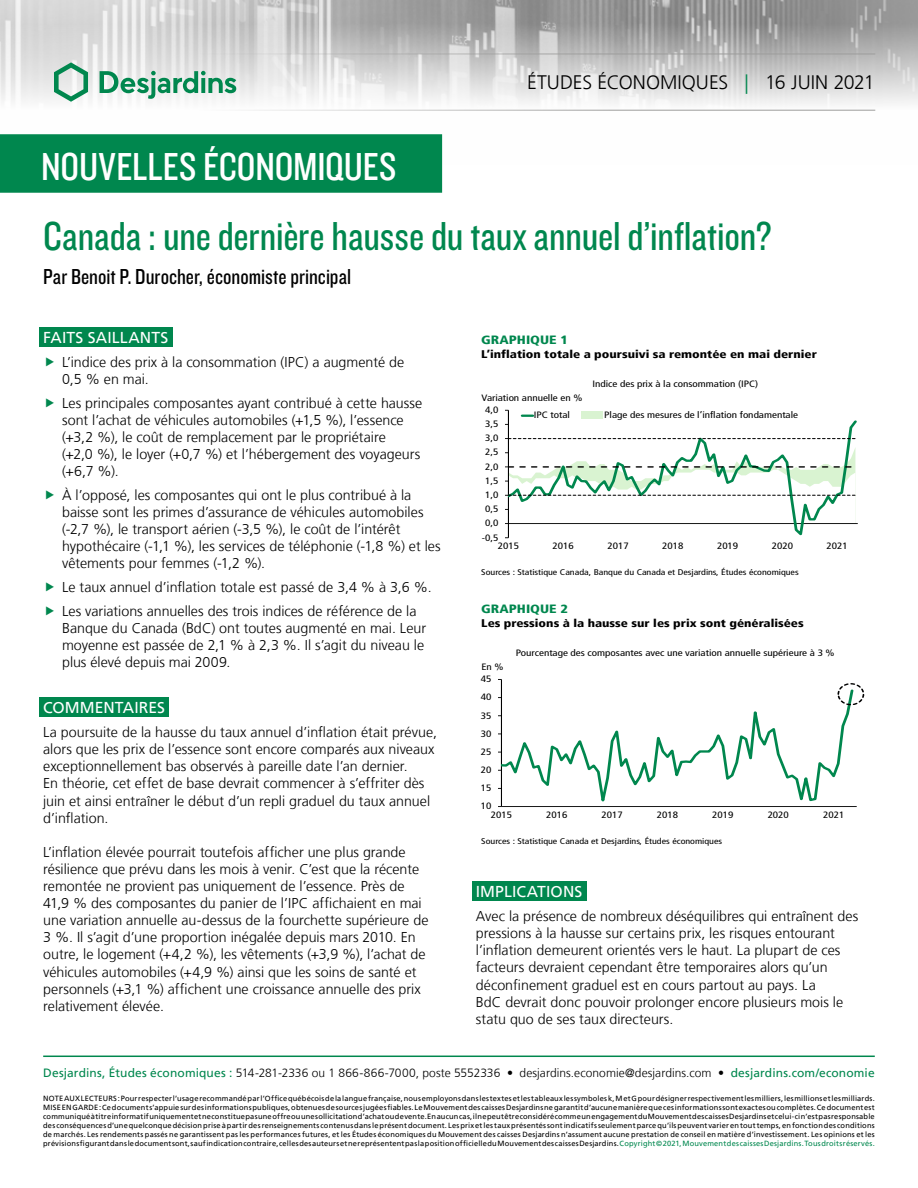
<style>
.page{position:relative;width:918px;height:1188px;background:#fff}
.page>*{position:absolute;margin:0;border:0;box-sizing:border-box;transform-origin:0 0}
.t1{font:42px "Knockout 29 Junior Ltweight";letter-spacing:-.005em;color:#00874e}
.t2{font:40.5px "Knockout 29 Junior Ltweight";color:#fff}
.t3{font:22.5px "Knockout 29 Junior Ltweight";color:#000}
.t4{font:300 19.5px "Frutiger LT";color:#000}
.t5{font:15.75px "Frutiger LT";letter-spacing:.005em;color:#fff}
.t6{font:300 14.25px/17.1px "Frutiger LT";color:#000}
.t7{font:300 12px "Frutiger LT";letter-spacing:.005em;color:#000}
.t8{font:900 condensed 12px "Frutiger LT";color:#00874e;scale:1.2 1}
.t9{font:900 condensed 11.1px "Frutiger LT";color:#000;scale:1.2 1}
.t10{font:condensed 9.3px "Frutiger LT";color:#000;scale:1.2 1}
.t11{font:condensed 9.15px "Frutiger LT";color:#000;scale:1.2 1}
.t12{font:condensed 8.25px "Frutiger LT";color:#000;scale:1.2 1}
.t13{font:7.5px/9px "Frutiger LT";letter-spacing:.025em;color:#000;text-align:justify}
.s1{color:#00874e}
.s2{font-weight:400;color:#00874e}
</style>
<div class="page">
<img style="left:0;top:0;width:918px;height:164px">
<hr style="left:43px;top:54px;width:832px;height:1px;background:#9d9d9c">
<hr style="left:43px;top:110px;width:832px;height:1px;background:#9d9d9c">
<svg style="left:54px;top:62px;width:34px;height:40px"></svg>
<svg style="left:100px;top:71px;width:136px;height:28px"></svg>
<div style="left:0;top:135px;width:441px;height:57px;background:#00874e"></div>
<div style="left:0;top:134px;width:442px;height:59px;border:2px solid #00874e"></div>
<hr style="left:43px;top:1056px;width:832px;height:1px;background:#00874e">
<div style="left:39px;top:327px;width:133px;height:20px;background:#00874e"></div>
<div style="left:39px;top:697px;width:130px;height:20px;background:#00874e"></div>
<div style="left:472px;top:881px;width:114px;height:20px;background:#00874e"></div>
<svg style="left:505px;top:410px;width:353px;height:128px"></svg>
<div style="left:581px;top:411px;width:22px;height:8px;background:#d9f3d1"></div>
<hr style="left:501px;top:679px;width:1px;height:128px;background:#000">
<hr style="left:501px;top:806px;width:356px;height:1px;background:#000">
<svg style="left:498px;top:688px;width:357px;height:119px"></svg>
<div style="left:838px;top:683px;width:26px;height:22px;border:2px dashed #000;border-radius:50%"></div>
<h2 class="t2" style="left:41px;top:140px;width:357px">NOUVELLES ÉCONOMIQUES</h2>
<h3 class="t4" style="left:527px;top:72px;width:349px">ÉTUDES ÉCONOMIQUES <span class="s1">|</span> 16 JUIN 2021</h3>
<h1 class="t1" style="left:43px;top:209px;width:730px">Canada : une dernière hausse du taux annuel d’inflation?</h1>
<h3 class="t3" style="left:43px;top:262px;width:310px">Par Benoit P. Durocher, économiste principal</h3>
<p class="t5" style="left:43px;top:328px;width:127px">FAITS SAILLANTS</p>
<p class="t6" style="left:62px;top:353px;width:344px">L’indice des prix à la consommation (IPC) a augmenté de<br>0,5 % en mai.</p>
<p class="t6" style="left:62px;top:394px;width:362px">Les principales composantes ayant contribué à cette hausse sont l’achat de véhicules automobiles (+1,5 %), l’essence (+3,2 %), le coût de remplacement par le propriétaire<br>(+2,0 %), le loyer (+0,7 %) et l’hébergement des voyageurs (+6,7 %).</p>
<p class="t6" style="left:62px;top:487px;width:380px">À l’opposé, les composantes qui ont le plus contribué à la baisse sont les primes d’assurance de véhicules automobiles (-2,7 %), le transport aérien (-3,5 %), le coût de l’intérêt hypothécaire (-1,1 %), les services de téléphonie (-1,8 %) et les vêtements pour femmes (-1,2 %).</p>
<p class="t6" style="left:62px;top:576px;width:371px;line-height:23.9px">Le taux annuel d’inflation totale est passé de 3,4 % à 3,6 %.<br>Les variations annuelles des trois indices de référence de la</p>
<p class="t6" style="left:62px;top:620px;width:366px">Banque du Canada (BdC) ont toutes augmenté en mai. Leur moyenne est passée de 2,1 % à 2,3 %. Il s’agit du niveau le plus élevé depuis mai 2009.</p>
<p class="t5" style="left:43px;top:699px;width:123px">COMMENTAIRES</p>
<p class="t6" style="left:43px;top:724px;width:395px">La poursuite de la hausse du taux annuel d’inflation était prévue, alors que les prix de l’essence sont encore comparés aux niveaux exceptionnellement bas observés à pareille date l’an dernier.<br>En théorie, cet effet de base devrait commencer à s’effriter dès juin et ainsi entraîner le début d’un repli graduel du taux annuel d’inflation.</p>
<p class="t6" style="left:43px;top:844px;width:387px">L’inflation élevée pourrait toutefois afficher une plus grande résilience que prévu dans les mois à venir. C’est que la récente remontée ne provient pas uniquement de l’essence. Près de 41,9 % des composantes du panier de l’IPC affichaient en mai une variation annuelle au-dessus de la fourchette supérieure de 3 %. Il s’agit d’une proportion inégalée depuis mars 2010. En outre, le logement (+4,2 %), les vêtements (+3,9 %), l’achat de véhicules automobiles (+4,9 %) ainsi que les soins de santé et personnels (+3,1 %) affichent une croissance annuelle des prix relativement élevée.</p>
<p class="t8" style="left:481px;top:333px;width:74px">GRAPHIQUE 1</p>
<p class="t9" style="left:481px;top:347px;width:281px">L’inflation totale a poursuivi sa remontée en mai dernier</p>
<p class="t11" style="left:481px;top:393px;width:86px">Variation annuelle en %</p>
<p class="t11" style="left:592px;top:379px;width:140px">Indice des prix à la consommation (IPC)</p>
<p class="t10" style="left:485px;top:404px;width:13px">4,0</p>
<p class="t11" style="left:485px;top:419px;width:13px">3,5</p>
<p class="t11" style="left:485px;top:433px;width:13px">3,0</p>
<p class="t11" style="left:485px;top:447px;width:13px">2,5</p>
<p class="t11" style="left:485px;top:461px;width:13px">2,0</p>
<p class="t10" style="left:485px;top:475px;width:13px">1,5</p>
<p class="t11" style="left:485px;top:490px;width:13px">1,0</p>
<p class="t11" style="left:485px;top:504px;width:13px">0,5</p>
<p class="t10" style="left:485px;top:518px;width:13px">0,0</p>
<p class="t11" style="left:534px;top:410px;width:32px">IPC total</p>
<p class="t11" style="left:604px;top:410px;width:163px">Plage des mesures de l’inflation fondamentale</p>
<p class="t11" style="left:482px;top:532px;width:15px">-0,5</p>
<p class="t11" style="left:498px;top:541px;width:19px">2015</p>
<p class="t11" style="left:553px;top:541px;width:19px">2016</p>
<p class="t11" style="left:607px;top:541px;width:19px">2017</p>
<p class="t11" style="left:662px;top:541px;width:19px">2018</p>
<p class="t11" style="left:717px;top:541px;width:19px">2019</p>
<p class="t11" style="left:772px;top:541px;width:19px">2020</p>
<p class="t11" style="left:827px;top:541px;width:19px">2021</p>
<p class="t12" style="left:481px;top:567px;width:266px">Sources : Statistique Canada, Banque du Canada et Desjardins, Études économiques</p>
<p class="t8" style="left:481px;top:602px;width:74px">GRAPHIQUE 2</p>
<p class="t9" style="left:481px;top:616px;width:270px">Les pressions à la hausse sur les prix sont généralisées</p>
<p class="t11" style="left:481px;top:661px;width:20px">En %</p>
<p class="t10" style="left:481px;top:674px;width:10px">45</p>
<p class="t11" style="left:481px;top:692px;width:10px">40</p>
<p class="t11" style="left:481px;top:710px;width:10px">35</p>
<p class="t11" style="left:481px;top:728px;width:10px">30</p>
<p class="t10" style="left:481px;top:746px;width:10px">25</p>
<p class="t11" style="left:481px;top:765px;width:10px">20</p>
<p class="t11" style="left:481px;top:783px;width:10px">15</p>
<p class="t11" style="left:481px;top:801px;width:10px">10</p>
<p class="t11" style="left:516px;top:648px;width:267px">Pourcentage des composantes avec une variation annuelle supérieure à 3 %</p>
<p class="t11" style="left:491px;top:810px;width:19px">2015</p>
<p class="t11" style="left:546px;top:810px;width:19px">2016</p>
<p class="t11" style="left:602px;top:810px;width:19px">2017</p>
<p class="t11" style="left:657px;top:810px;width:19px">2018</p>
<p class="t11" style="left:712px;top:810px;width:19px">2019</p>
<p class="t11" style="left:768px;top:810px;width:19px">2020</p>
<p class="t11" style="left:823px;top:810px;width:19px">2021</p>
<p class="t12" style="left:481px;top:836px;width:202px">Sources : Statistique Canada et Desjardins, Études économiques</p>
<p class="t5" style="left:476px;top:883px;width:108px">IMPLICATIONS</p>
<p class="t6" style="left:476px;top:908px;width:384px">Avec la présence de nombreux déséquilibres qui entraînent des pressions à la hausse sur certains prix, les risques entourant l’inflation demeurent orientés vers le haut. La plupart de ces facteurs devraient cependant être temporaires alors qu’un déconfinement graduel est en cours partout au pays. La<br>BdC devrait donc pouvoir prolonger encore plusieurs mois le statu quo de ses taux directeurs.</p>
<p class="t7" style="left:43px;top:1066px;width:833px"><span class="s2">Desjardins, Études économiques :</span> 514‑281‑2336 ou 1 866‑866‑7000, poste 5552336 • desjardins.economie@desjardins.com • <span class="s2">desjardins.com/economie</span></p>
<p class="t13" style="left:43px;top:1094px;width:833px">NOTE AUX LECTEURS: Pour respecter l’usage recommandé par l’Office québécois de la langue française, nous employons dans les textes et les tableaux les symboles k, M et G pour désigner respectivement les milliers, les millions et les milliards.<br>MISE EN GARDE: Ce document s’appuie sur des informations publiques, obtenues de sources jugées fiables. Le Mouvement des caisses Desjardins ne garantit d’aucune manière que ces informations sont exactes ou complètes. Ce document est communiqué à titre informatif uniquement et ne constitue pas une offre ou une sollicitation d’achat ou de vente. En aucun cas, il ne peut être considéré comme un engagement du Mouvement des caisses Desjardins et celui-ci n’est pas responsable des conséquences d’une quelconque décision prise à partir des renseignements contenus dans le présent document. Les prix et les taux présentés sont indicatifs seulement parce qu’ils peuvent varier en tout temps, en fonction des conditions de marchés. Les rendements passés ne garantissent pas les performances futures, et les Études économiques du Mouvement des caisses Desjardins n’assument aucune prestation de conseil en matière d’investissement. Les opinions et les prévisions figurant dans le document sont, sauf indication contraire, celles des auteurs et ne représentent pas la position officielle du Mouvement des caisses Desjardins. <span class="s1">Copyright©2021, Mouvement des caisses Desjardins. Tous droits réservés.</span></p>
</div>
